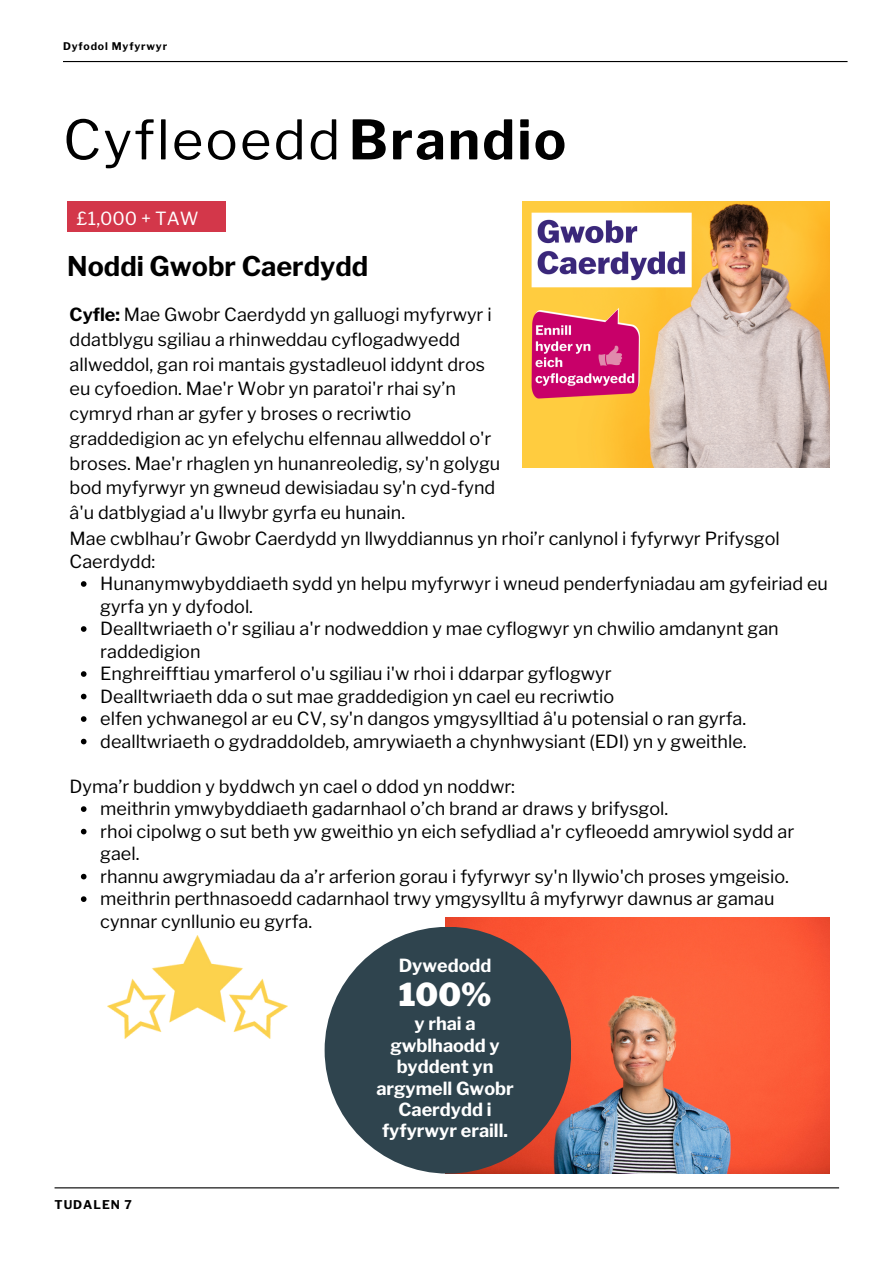
<style>
.page{position:relative;width:894px;height:1264px;background:#fff}
.page>*{position:absolute;margin:0;border:0;box-sizing:border-box;transform-origin:0 0}
.t1{font:54px "Libre Franklin";letter-spacing:.04em;color:#000}
.t2{font:900 31.5px "Libre Franklin";color:#fff}
.t3{font:700 27px "Libre Franklin";color:#000}
.t4{font:18px/22.5px "Libre Franklin";color:#000}
.t5{font:700 18px/21.3px "Libre Franklin";color:#fff;text-align:center}
.t6{font:18px "Libre Franklin";color:#fff}
.t7{font:700 12px "Libre Franklin";letter-spacing:.08em;color:#000}
.t8{font:700 10.5px "Libre Franklin";letter-spacing:.08em;color:#000}
.s1{font-weight:700}
</style>
<div class="page">
<hr style="left:63px;top:61px;width:784px;height:1px;background:#000">
<hr style="left:55px;top:1187px;width:783px;height:1px;background:#000">
<img style="left:523px;top:201px;width:306px;height:266px">
<div style="left:67px;top:201px;width:158px;height:31px;background:#d3374a"></div>
<img style="left:445px;top:917px;width:383px;height:256px">
<div style="left:324px;top:926px;width:247px;height:247px;background:#2f444e;border-radius:50%"></div>
<svg style="left:81px;top:581px;width:5px;height:6px"></svg>
<svg style="left:81px;top:626px;width:5px;height:6px"></svg>
<svg style="left:81px;top:671px;width:5px;height:6px"></svg>
<svg style="left:81px;top:693px;width:5px;height:6px"></svg>
<svg style="left:81px;top:716px;width:5px;height:6px"></svg>
<svg style="left:81px;top:738px;width:5px;height:6px"></svg>
<svg style="left:81px;top:806px;width:5px;height:6px"></svg>
<svg style="left:81px;top:828px;width:5px;height:6px"></svg>
<svg style="left:81px;top:873px;width:5px;height:6px"></svg>
<svg style="left:81px;top:896px;width:5px;height:6px"></svg>
<img style="left:107px;top:935px;width:180px;height:103px">
<p class="t8" style="left:63px;top:40px;width:106px">Dyfodol Myfyrwyr</p>
<h1 class="t1" style="left:63px;top:107px;width:504px">Cyfleoedd <span class="s1">Brandio</span></h1>
<p class="t6" style="left:77px;top:208px;width:123px">£1,000 + TAW</p>
<h3 class="t3" style="left:67px;top:250px;width:302px">Noddi Gwobr Caerdydd</h3>
<p class="t4" style="left:70px;top:302px;width:432px;line-height:24.8px"><span class="s1">Cyfle:</span> Mae Gwobr Caerdydd yn galluogi myfyrwyr i ddatblygu sgiliau a rhinweddau cyflogadwyedd allweddol, gan roi mantais gystadleuol iddynt dros eu cyfoedion. Mae'r Wobr yn paratoi'r rhai sy’n cymryd rhan ar gyfer y broses o recriwtio graddedigion ac yn efelychu elfennau allweddol o'r broses. Mae'r rhaglen yn hunanreoledig, sy'n golygu bod myfyrwyr yn gwneud dewisiadau sy'n cyd-fynd â'u datblygiad a'u llwybr gyrfa eu hunain.</p>
<p class="t4" style="left:70px;top:527px;width:711px">Mae cwblhau’r Gwobr Caerdydd yn llwyddiannus yn rhoi’r canlynol i fyfyrwyr Prifysgol<br>Caerdydd:</p>
<p class="t4" style="left:100px;top:572px;width:729px">Hunanymwybyddiaeth sydd yn helpu myfyrwyr i wneud penderfyniadau am gyfeiriad eu gyrfa yn y dyfodol.<br>Dealltwriaeth o'r sgiliau a'r nodweddion y mae cyflogwyr yn chwilio amdanynt gan raddedigion<br>Enghreifftiau ymarferol o'u sgiliau i'w rhoi i ddarpar gyflogwyr<br>Dealltwriaeth dda o sut mae graddedigion yn cael eu recriwtio<br>elfen ychwanegol ar eu CV, sy'n dangos ymgysylltiad â'u potensial o ran gyrfa. dealltwriaeth o gydraddoldeb, amrywiaeth a chynhwysiant (EDI) yn y gweithle.</p>
<p class="t4" style="left:100px;top:775px;width:695px;text-indent:-31px">Dyma’r buddion y byddwch yn cael o ddod yn noddwr:<br>meithrin ymwybyddiaeth gadarnhaol o’ch brand ar draws y brifysgol.<br>rhoi cipolwg o sut beth yw gweithio yn eich sefydliad a'r cyfleoedd amrywiol sydd ar gael.<br>rhannu awgrymiadau da a’r arferion gorau i fyfyrwyr sy'n llywio'ch proses ymgeisio. meithrin perthnasoedd cadarnhaol trwy ymgysylltu â myfyrwyr dawnus ar gamau cynnar cynllunio eu gyrfa.</p>
<p class="t7" style="left:55px;top:1197px;width:79px">TUDALEN 7</p>
<p class="t5" style="left:398px;top:954px;width:94px">Dywedodd</p>
<h2 class="t2" style="left:398px;top:975px;width:94px">100%</h2>
<p class="t5" style="left:376px;top:1013px;width:139px">y rhai a gwblhaodd y byddent yn argymell Gwobr<br>Caerdydd i fyfyrwyr eraill.</p>
</div>
